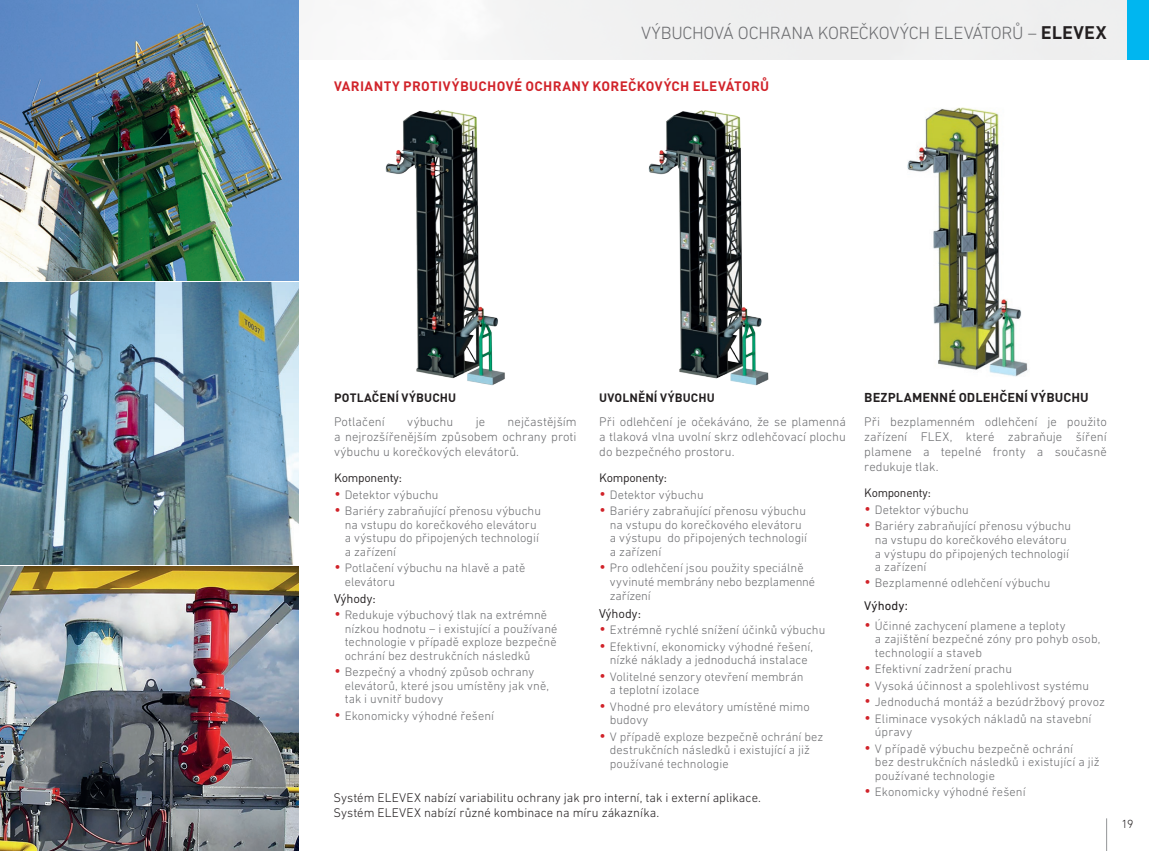
<style>
.page{position:relative;width:1149px;height:851px;background:#fff}
.page>*{position:absolute;margin:0;border:0;box-sizing:border-box;transform-origin:0 0}
.H_page_section{font:300 18px "DIN Next LT Pro";letter-spacing:-.02em;color:#6c6d70}
.H2_red{font:700 13.5px "DIN Pro";letter-spacing:.025em;color:#d1232a}
.Body_smaller{font:300 12.75px/15px "DIN Next LT Pro";letter-spacing:.005em;color:#6c6d70;text-align:justify}
.Body_smaller-2{font:300 12.75px/15px "DIN Next LT Pro";color:#231f20}
.H2_black{font:700 12.75px "DIN Pro";letter-spacing:.005em;color:#231f20}
.Body_smaller-3{font:12.75px "DIN Next LT Pro";letter-spacing:.01em;color:#231f20}
.t1{font:300 12.45px/13.5px "DIN Next LT Pro";letter-spacing:.005em;color:#6c6d70}
.t2{font:12.45px "DIN Pro";color:#231f20}
.t3{font:12px "DIN Pro";letter-spacing:-.02em;color:#231f20}
.H2_black-2{font:700 12px "DIN Pro";letter-spacing:.005em;color:#231f20}
.t4{font:300 12px "DIN Next LT Pro";color:#231f20}
.s1{font-family:"DIN Pro";font-weight:700;color:#231f20}
.s2{font-size:16.5px;color:#d1232a}
</style>
<div class="page">
<div style="left:0;top:0;width:1148px;height:60px;background:#f0f0f0"></div>
<hr style="left:1105px;top:818px;width:1px;height:32px;background:#939598">
<div style="left:1127px;top:0;width:21px;height:59px;background:#00b6f0"></div>
<img style="left:1px;top:0;width:298px;height:281px">
<img style="left:385px;top:110px;width:120px;height:276px">
<img style="left:648px;top:110px;width:121px;height:276px">
<img style="left:907px;top:107px;width:121px;height:270px">
<img style="left:1px;top:282px;width:298px;height:283px">
<img style="left:1px;top:566px;width:298px;height:284px">
<p class="H_page_section" style="left:640px;top:22px;width:467px">VÝBUCHOVÁ OCHRANA KOREČKOVÝCH ELEVÁTORŮ – <span class="s1">ELEVEX</span></p>
<p class="H2_red" style="left:334px;top:77px;width:436px">VARIANTY PROTIVÝBUCHOVÉ OCHRANY KOREČKOVÝCH ELEVÁTORŮ</p>
<p class="H2_black-2" style="left:334px;top:389px;width:123px">POTLAČENÍ VÝBUCHU</p>
<p class="Body_smaller" style="left:334px;top:413px;width:52px">Potlačení</p>
<p class="Body_smaller" style="left:407px;top:413px;width:47px">výbuchu</p>
<p class="Body_smaller" style="left:475px;top:413px;width:11px">je</p>
<p class="Body_smaller" style="left:334px;top:413px;width:244px;text-indent:173px">nejčastějším a nejrozšířenějším způsobem ochrany proti výbuchu u korečkových elevátorů.</p>
<p class="t3" style="left:334px;top:470px;width:69px">Komponenty:</p>
<p class="t1" style="left:334px;top:488px;width:106px"><span class="s2">•</span> Detektor výbuchu</p>
<p class="t1" style="left:344px;top:504px;width:198px;text-indent:-11px"><span class="s2">•</span> Bariéry zabraňující přenosu výbuchu na vstupu do korečkového elevátoru a výstupu do připojených technologií a zařízení</p>
<p class="t1" style="left:344px;top:561px;width:182px;text-indent:-11px"><span class="s2">•</span> Potlačení výbuchu na hlavě a patě elevátoru</p>
<p class="t2" style="left:334px;top:589px;width:43px">Výhody:</p>
<p class="t1" style="left:344px;top:608px;width:214px;text-indent:-11px"><span class="s2">•</span> Redukuje výbuchový tlak na extrémně nízkou hodnotu – i existující a používané technologie v případě exploze bezpečně ochrání bez destrukčních následků</p>
<p class="t1" style="left:344px;top:664px;width:206px;text-indent:-11px"><span class="s2">•</span> Bezpečný a vhodný způsob ochrany elevátorů, které jsou umístěny jak vně, tak i uvnitř budovy</p>
<p class="t1" style="left:334px;top:708px;width:161px"><span class="s2">•</span> Ekonomicky výhodné řešení</p>
<p class="H2_black-2" style="left:599px;top:389px;width:117px">UVOLNĚNÍ VÝBUCHU</p>
<p class="Body_smaller" style="left:599px;top:413px;width:248px">Při odlehčení je očekáváno, že se plamenná a tlaková vlna uvolní skrz odlehčovací plochu do bezpečného prostoru.</p>
<p class="t3" style="left:599px;top:470px;width:69px">Komponenty:</p>
<p class="t1" style="left:599px;top:488px;width:106px"><span class="s2">•</span> Detektor výbuchu</p>
<p class="t1" style="left:609px;top:504px;width:199px;text-indent:-11px"><span class="s2">•</span> Bariéry zabraňující přenosu výbuchu na vstupu do korečkového elevátoru a výstupu do připojených technologií a zařízení</p>
<p class="t1" style="left:609px;top:561px;width:207px;text-indent:-11px"><span class="s2">•</span> Pro odlehčení jsou použity speciálně vyvinuté membrány nebo bezplamenné zařízení</p>
<p class="t2" style="left:599px;top:604px;width:43px">Výhody:</p>
<p class="t1" style="left:599px;top:623px;width:227px"><span class="s2">•</span> Extrémně rychlé snížení účinků výbuchu</p>
<p class="t1" style="left:599px;top:639px;width:215px;text-align:center"><span class="s2">•</span> Efektivní, ekonomicky výhodné řešení, nízké náklady a jednoduchá instalace</p>
<p class="t1" style="left:609px;top:669px;width:195px;text-indent:-11px"><span class="s2">•</span> Volitelné senzory otevření membrán a teplotní izolace</p>
<p class="t1" style="left:609px;top:699px;width:201px;text-indent:-11px"><span class="s2">•</span> Vhodné pro elevátory umístěné mimo budovy</p>
<p class="t1" style="left:609px;top:729px;width:215px;text-indent:-11px"><span class="s2">•</span> V případě exploze bezpečně ochrání bez destrukčních následků i existující a již používané technologie</p>
<p class="Body_smaller-2" style="left:333px;top:790px;width:428px">Systém ELEVEX nabízí variabilitu ochrany jak pro interní, tak i externí aplikace.<br>Systém ELEVEX nabízí různé kombinace na míru zákazníka.</p>
<p class="H2_black" style="left:864px;top:389px;width:226px">BEZPLAMENNÉ ODLEHČENÍ VÝBUCHU</p>
<p class="Body_smaller" style="left:864px;top:413px;width:244px">Při bezplamenném odlehčení je použito zařízení FLEX, které zabraňuje šíření plamene a tepelné fronty a současně redukuje tlak.</p>
<p class="t3" style="left:864px;top:485px;width:68px">Komponenty:</p>
<p class="t1" style="left:864px;top:503px;width:106px"><span class="s2">•</span> Detektor výbuchu</p>
<p class="t1" style="left:874px;top:519px;width:198px;text-indent:-11px"><span class="s2">•</span> Bariéry zabraňující přenosu výbuchu na vstupu do korečkového elevátoru a výstupu do připojených technologií a zařízení</p>
<p class="t1" style="left:864px;top:576px;width:188px"><span class="s2">•</span> Bezplamenné odlehčení výbuchu</p>
<p class="Body_smaller-3" style="left:864px;top:598px;width:45px">Výhody:</p>
<p class="t1" style="left:874px;top:618px;width:227px;text-indent:-11px"><span class="s2">•</span> Účinné zachycení plamene a teploty<br>a zajištění bezpečné zóny pro pohyb osob, technologií a staveb</p>
<p class="t1" style="left:864px;top:662px;width:149px"><span class="s2">•</span> Efektivní zadržení prachu</p>
<p class="t1" style="left:864px;top:678px;width:226px"><span class="s2">•</span> Vysoká účinnost a spolehlivost systému</p>
<p class="t1" style="left:864px;top:695px;width:242px"><span class="s2">•</span> Jednoduchá montáž a bezúdržbový provoz</p>
<p class="t1" style="left:874px;top:711px;width:218px;text-indent:-11px"><span class="s2">•</span> Eliminace vysokých nákladů na stavební úpravy</p>
<p class="t1" style="left:874px;top:741px;width:226px;text-indent:-11px"><span class="s2">•</span> V případě výbuchu bezpečně ochrání<br>bez destrukčních následků i existující a již používané technologie</p>
<p class="t1" style="left:864px;top:785px;width:163px"><span class="s2">•</span> Ekonomicky výhodné řešení</p>
<p class="t4" style="left:1121px;top:816px;width:14px">19</p>
</div>
